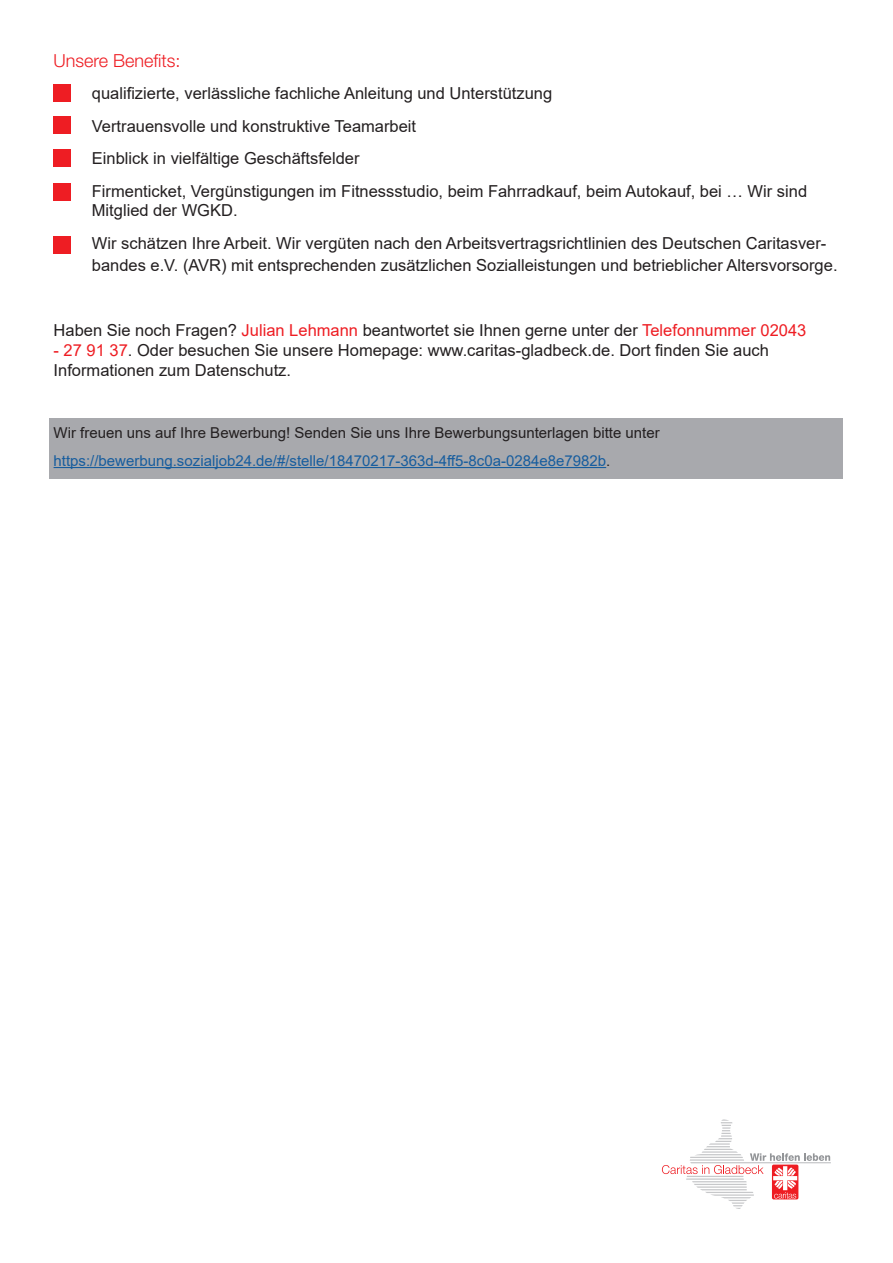
<style>
.page{position:relative;width:893px;height:1263px;background:#fff}
.page>*{position:absolute;margin:0;border:0;box-sizing:border-box;transform-origin:0 0}
.t1{font:300 18px "Helvetica Neue LT Pro";color:#ee1d23}
.t2{font:16.5px/19.8px "Arial";color:#231f20}
.t3{font:15px "Arial";color:#175d9e}
.t4{font:15px "Arial";color:#231f20}
.s1{color:#ee1d23}
.s2{color:#231f20}
</style>
<div class="page">
<svg style="left:662px;top:1119px;width:169px;height:90px"></svg>
<div style="left:54px;top:85px;width:17px;height:17px;background:#ee1d23"></div>
<div style="left:54px;top:116px;width:17px;height:17px;background:#ee1d23"></div>
<div style="left:54px;top:150px;width:17px;height:17px;background:#ee1d23"></div>
<div style="left:54px;top:183px;width:17px;height:17px;background:#ee1d23"></div>
<div style="left:54px;top:237px;width:17px;height:17px;background:#ee1d23"></div>
<div style="left:50px;top:418px;width:793px;height:60px;background:#a8a9ad"></div>
<hr style="left:54px;top:467px;width:552px;height:1px;background:#175d9e">
<p class="t1" style="left:54px;top:49px;width:129px">Unsere Benefits:</p>
<p class="t2" style="left:92px;top:83px;width:462px">qualifizierte, verlässliche fachliche Anleitung und Unterstützung</p>
<p class="t2" style="left:92px;top:116px;width:326px">Vertrauensvolle und konstruktive Teamarbeit</p>
<p class="t2" style="left:92px;top:148px;width:269px">Einblick in vielfältige Geschäftsfelder</p>
<p class="t2" style="left:92px;top:181px;width:717px">Firmenticket, Vergünstigungen im Fitnessstudio, beim Fahrradkauf, beim Autokauf, bei … Wir sind<br>Mitglied der WGKD.</p>
<p class="t2" style="left:92px;top:232px;width:747px;line-height:21.6px">Wir schätzen Ihre Arbeit. Wir vergüten nach den Arbeitsvertragsrichtlinien des Deutschen Caritasver&shy;bandes e.V. (AVR) mit entsprechenden zusätzlichen Sozialleistungen und betrieblicher Altersvorsorge.</p>
<p class="t2" style="left:54px;top:320px;width:754px">Haben Sie noch Fragen? <span class="s1">Julian Lehmann</span> beantwortet sie Ihnen gerne unter der <span class="s1">Telefonnummer 02043</span></p>
<p class="t2" style="left:54px;top:340px;width:717px"><span class="s1">- 27 91 37</span>. Oder besuchen Sie unsere Homepage: www.caritas-gladbeck.de. Dort finden Sie auch<br>Informationen zum Datenschutz.</p>
<p class="t4" style="left:54px;top:422px;width:608px">Wir freuen uns auf Ihre Bewerbung! Senden Sie uns Ihre Bewerbungsunterlagen bitte unter</p>
<p class="t3" style="left:54px;top:450px;width:558px">https://bewerbung.sozialjob24.de/#/stelle/18470217-363d-4ff5-8c0a-0284e8e7982b<span class="s2">.</span></p>
</div>
